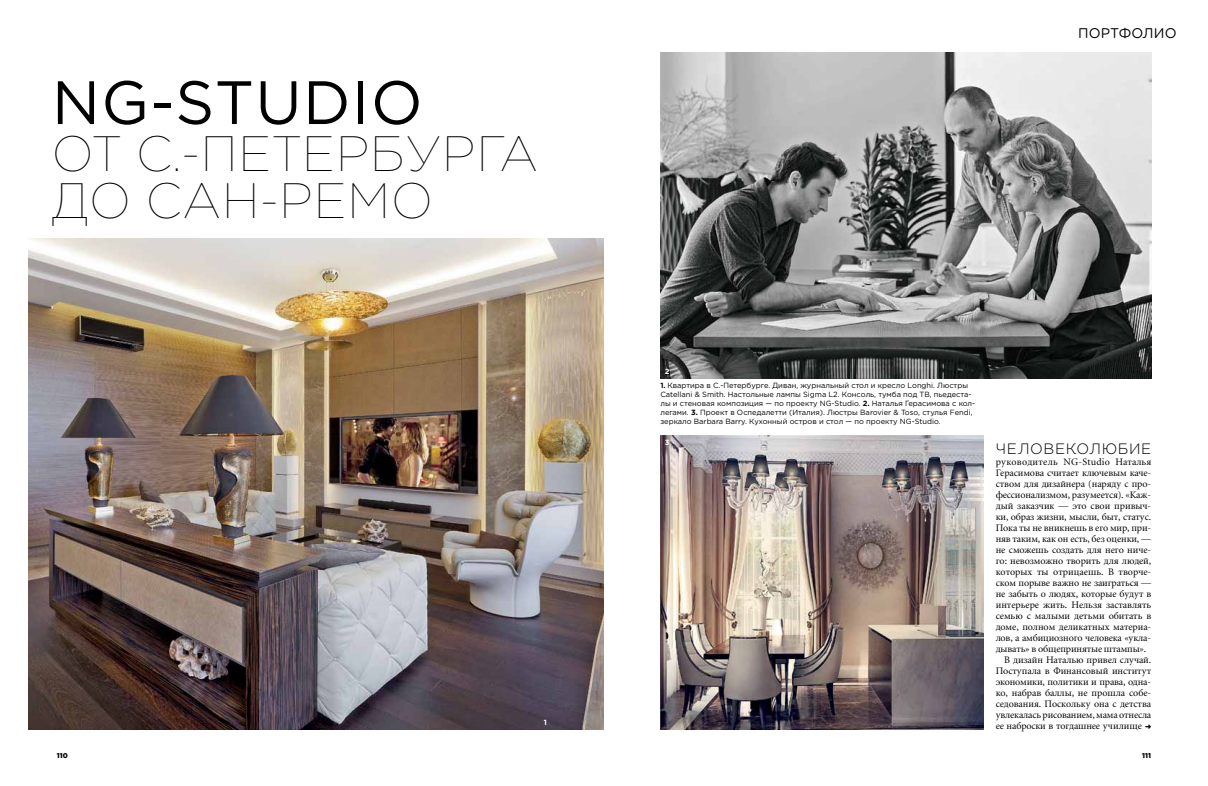
<style>
.page{position:relative;width:1208px;height:786px;background:#fff}
.page>*{position:absolute;margin:0;border:0;box-sizing:border-box;transform-origin:0 0}
.t1{font:61px "Gotham Pro";letter-spacing:.02em;color:#000}
.t2{font:100 49.6px/46.8px "Gotham Pro";letter-spacing:.02em;color:#000}
.t3{font:300 15px "Gotham Pro";letter-spacing:.04em;color:#000}
.t4{font:14px "Gotham Pro Round";letter-spacing:.01em;color:#000}
.t5{font:9.8px "Miniature";letter-spacing:-.01em;color:#000}
.t6{font:9.8px "Miniature";letter-spacing:.025em;color:#000}
.t7{font:7.5px/9px "Gotham Pro";color:#000}
.t8{font:700 7.5px "Gotham Pro Round";color:#fff}
.t9{font:900 7px "Gotham Pro";letter-spacing:.01em;color:#000}
.s1{font-family:"Gotham Pro Round";font-weight:700}
.s2{font-weight:700}
</style>
<div class="page">
<img style="left:28px;top:238px;width:576px;height:491px">
<img style="left:660px;top:435px;width:323px;height:293px">
<img style="left:660px;top:52px;width:491px;height:326px">
<h1 class="t1" style="left:52px;top:69px;width:372px">NG-STUDIO</h1>
<h2 class="t2" style="left:52px;top:129px;width:487px">От С.-ПЕТЕРБУРГА<br>ДО САН-РЕМО</h2>
<p class="t9" style="left:57px;top:750px;width:13px">110</p>
<p class="t8" style="left:544px;top:717px;width:5px">1</p>
<h3 class="t4" style="left:1078px;top:25px;width:100px">ПОРТФОЛИО</h3>
<p class="t8" style="left:665px;top:367px;width:6px">2</p>
<p class="t7" style="left:660px;top:381px;width:316px"><span class="s1">1.</span> Квартира в С.-Петербурге. Диван, журнальный стол и кресло Longhi. Люстры Catellani &amp; Smith. Настольные лампы Sigma L2. Консоль, тумба под ТВ, пьедеста&shy;лы и стеновая композиция — по проекту NG-Studio. <span class="s2">2.</span> Наталья Герасимова с кол&shy;легами. <span class="s2">3.</span> Проект в Оспедалетти (Италия). Люстры Barovier &amp; Toso, стулья Fendi, зеркало Barbara Barry. Кухонный остров и стол — по проекту NG-Studio.</p>
<p class="t8" style="left:665px;top:438px;width:6px">3</p>
<h3 class="t3" style="left:995px;top:440px;width:157px">человеколюбие</h3>
<p class="t6" style="left:995px;top:457px;width:157px">руководитель NG-Studio Наталья</p>
<p class="t5" style="left:995px;top:468px;width:157px">Герасимова считает ключевым каче-</p>
<p class="t5" style="left:995px;top:479px;width:157px">ством для дизайнера (наряду с про-</p>
<p class="t5" style="left:995px;top:490px;width:157px">фессионализмом, разумеется). «Каж-</p>
<p class="t5" style="left:995px;top:501px;width:157px">дый заказчик — это свои привыч-</p>
<p class="t5" style="left:995px;top:511px;width:157px">ки, образ жизни, мысли, быт, статус.</p>
<p class="t5" style="left:995px;top:522px;width:157px">Пока ты не вникнешь в его мир, при-</p>
<p class="t5" style="left:995px;top:533px;width:157px">няв таким, как он есть, без оценки, —</p>
<p class="t5" style="left:995px;top:544px;width:157px">не сможешь создать для него ниче-</p>
<p class="t5" style="left:995px;top:555px;width:157px">го: невозможно творить для людей,</p>
<p class="t5" style="left:995px;top:566px;width:157px">которых ты отрицаешь. В творче-</p>
<p class="t5" style="left:995px;top:577px;width:157px">ском порыве важно не заиграться —</p>
<p class="t5" style="left:995px;top:588px;width:157px">не забыть о людях, которые будут в</p>
<p class="t5" style="left:995px;top:599px;width:157px">интерьере жить. Нельзя заставлять</p>
<p class="t5" style="left:995px;top:610px;width:157px">семью с малыми детьми обитать в</p>
<p class="t5" style="left:995px;top:621px;width:157px">доме, полном деликатных материа-</p>
<p class="t5" style="left:995px;top:632px;width:157px">лов, а амбициозного человека «укла-</p>
<p class="t5" style="left:995px;top:643px;width:152px">дывать» в общепринятые штампы».</p>
<p class="t5" style="left:1004px;top:654px;width:148px">В дизайн Наталью привел случай.</p>
<p class="t5" style="left:995px;top:665px;width:157px">Поступала в Финансовый институт</p>
<p class="t5" style="left:995px;top:676px;width:157px">экономики, политики и права, одна-</p>
<p class="t5" style="left:995px;top:687px;width:157px">ко, набрав баллы, не прошла собе-</p>
<p class="t5" style="left:995px;top:698px;width:157px">седования. Поскольку она с детства</p>
<p class="t5" style="left:995px;top:709px;width:157px">увлекалась рисованием, мама отнесла</p>
<p class="t5" style="left:995px;top:720px;width:148px">ее наброски в тогдашнее училище</p>
<p class="t9" style="left:1142px;top:750px;width:11px">111</p>
</div>
